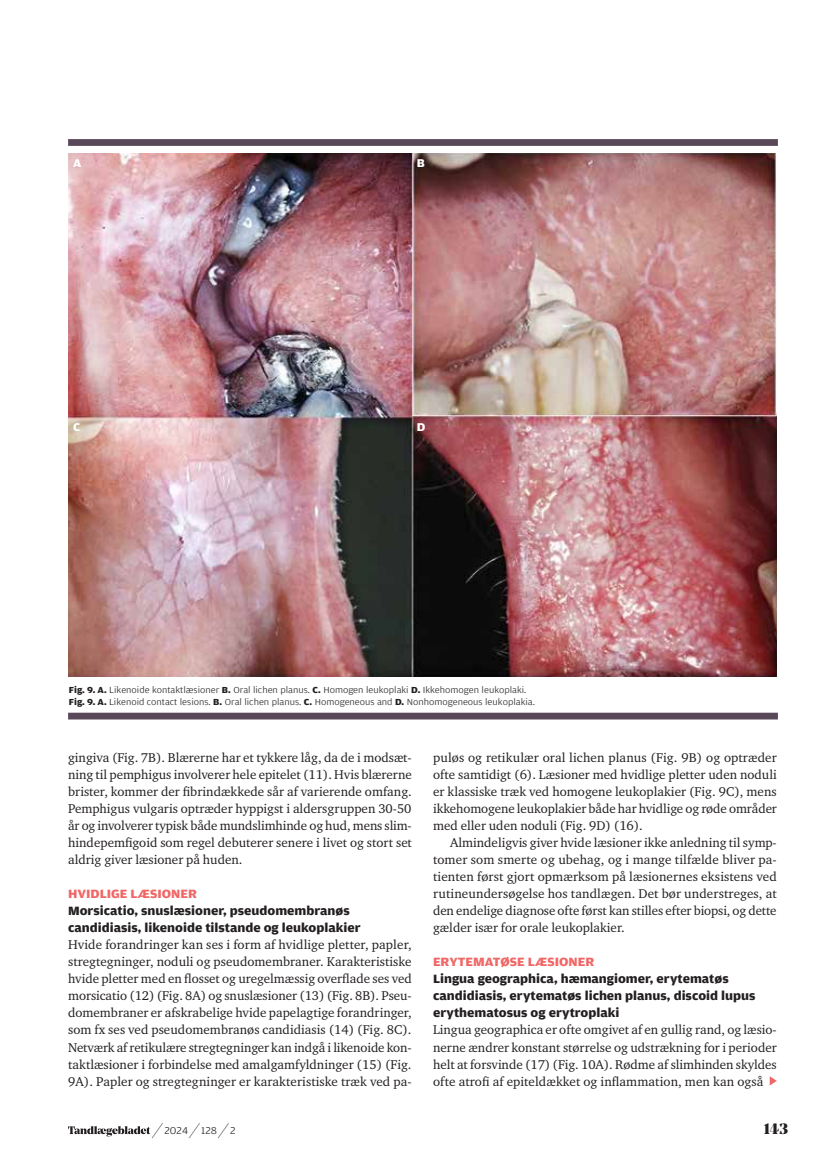
<style>
.page{position:relative;width:830px;height:1157px;background:#fff}
.page>*{position:absolute;margin:0;border:0;box-sizing:border-box;transform-origin:0 0}
.t1{font:900 15px "Noe Display";color:#231f20}
.t2{font:13.05px/17px "Charter ITC Std";color:#231f20;text-align:justify}
.t3{font:700 12.75px/17px "Amplitude Wide";color:#231f20}
.t4{font:700 12.75px "Amplitude Wide";color:#f16666}
.t5{font:700 12px "Amplitude Wide";color:#fff}
.t6{font:300 10.5px "Amplitude Wide";letter-spacing:.01em;color:#231f20}
.t7{font:300 9.3px/12.5px "Amplitude Wide";color:#231f20}
.s1{font-weight:700}
.s2{font-family:"Noe Display";font-weight:900;font-size:21px}
</style>
<div class="page">
<svg style="left:68px;top:139px;width:709px;height:580px"></svg>
<img style="left:68px;top:153px;width:708px;height:523px">
<svg style="left:769px;top:1076px;width:7px;height:9px"></svg>
<svg style="left:68px;top:1126px;width:82px;height:10px"></svg>
<p class="t5" style="left:73px;top:157px;width:10px">A</p>
<p class="t5" style="left:73px;top:420px;width:9px">C</p>
<p class="t5" style="left:416px;top:157px;width:10px">B</p>
<p class="t5" style="left:416px;top:420px;width:10px">D</p>
<p class="t7" style="left:69px;top:683px;width:467px"><span class="s1">Fig. 9. A.</span> Likenoide kontaktlæsioner <span class="s1">B.</span> Oral lichen planus. <span class="s1">C.</span> Homogen leukoplaki <span class="s1">D.</span> Ikkehomogen leukoplaki.<br><span class="s1">Fig. 9. A.</span> Likenoid contact lesions. <span class="s1">B.</span> Oral lichen planus. <span class="s1">C.</span> Homogeneous and <span class="s1">D.</span> Nonhomogeneous leukoplakia.</p>
<p class="t2" style="left:68px;top:749px;width:345px">gingiva (Fig. 7B). Blærerne har et tykkere låg, da de i modsæt&shy;ning til pemphigus involverer hele epitelet (11). Hvis blærerne brister, kommer der fibrindækkede sår af varierende omfang.<br>Pemphigus vulgaris optræder hyppigst i aldersgruppen 30-50 år og involverer typisk både mundslimhinde og hud, mens slim&shy;hindepemfigoid som regel debuterer senere i livet og stort set aldrig giver læsioner på huden.</p>
<p class="t4" style="left:68px;top:887px;width:130px">HVIDLIGE LÆSIONER</p>
<p class="t3" style="left:68px;top:903px;width:294px">Morsicatio, snuslæsioner, pseudomembranøs candidiasis, likenoide tilstande og leukoplakier</p>
<p class="t2" style="left:68px;top:936px;width:345px">Hvide forandringer kan ses i form af hvidlige pletter, papler, stregtegninger, noduli og pseudomembraner. Karakteristiske hvide pletter med en flosset og uregelmæssig overflade ses ved morsicatio (12) (Fig. 8A) og snuslæsioner (13) (Fig. 8B). Pseu&shy;domembraner er afskrabelige hvide papelagtige forandringer, som fx ses ved pseudomembranøs candidiasis (14) (Fig. 8C).<br>Netværk af retikulære stregtegninger kan indgå i likenoide kon&shy;taktlæsioner i forbindelse med amalgamfyldninger (15) (Fig.<br>9A). Papler og stregtegninger er karakteristiske træk ved pa-</p>
<p class="t2" style="left:433px;top:749px;width:345px">puløs og retikulær oral lichen planus (Fig. 9B) og optræder ofte samtidigt (6). Læsioner med hvidlige pletter uden noduli er klassiske træk ved homogene leukoplakier (Fig. 9C), mens ikkehomogene leukoplakier både har hvidlige og røde områder med eller uden noduli (Fig. 9D) (16).</p>
<p class="t2" style="left:433px;top:834px;width:345px;text-indent:17px">Almindeligvis giver hvide læsioner ikke anledning til symp&shy;tomer som smerte og ubehag, og i mange tilfælde bliver pa&shy;tienten først gjort opmærksom på læsionernes eksistens ved rutineundersøgelse hos tandlægen. Det bør understreges, at den endelige diagnose ofte først kan stilles efter biopsi, og dette gælder især for orale leukoplakier.</p>
<p class="t4" style="left:433px;top:955px;width:162px">ERYTEMATØSE LÆSIONER</p>
<p class="t3" style="left:433px;top:971px;width:324px">Lingua geographica, hæmangiomer, erytematøs candidiasis, erytematøs lichen planus, discoid lupus erythematosus og erytroplaki</p>
<p class="t2" style="left:433px;top:1021px;width:345px">Lingua geographica er ofte omgivet af en gullig rand, og læsio&shy;nerne ændrer konstant størrelse og udstrækning for i perioder helt at forsvinde (17) (Fig. 10A). Rødme af slimhinden skyldes ofte atrofi af epiteldækket og inflammation, men kan også</p>
<p class="t6" style="left:157px;top:1124px;width:80px"><span class="s2">∕</span> 2024 <span class="s2">∕</span> 128 <span class="s2">∕</span> 2</p>
<p class="t1" style="left:763px;top:1118px;width:26px">143</p>
</div>
